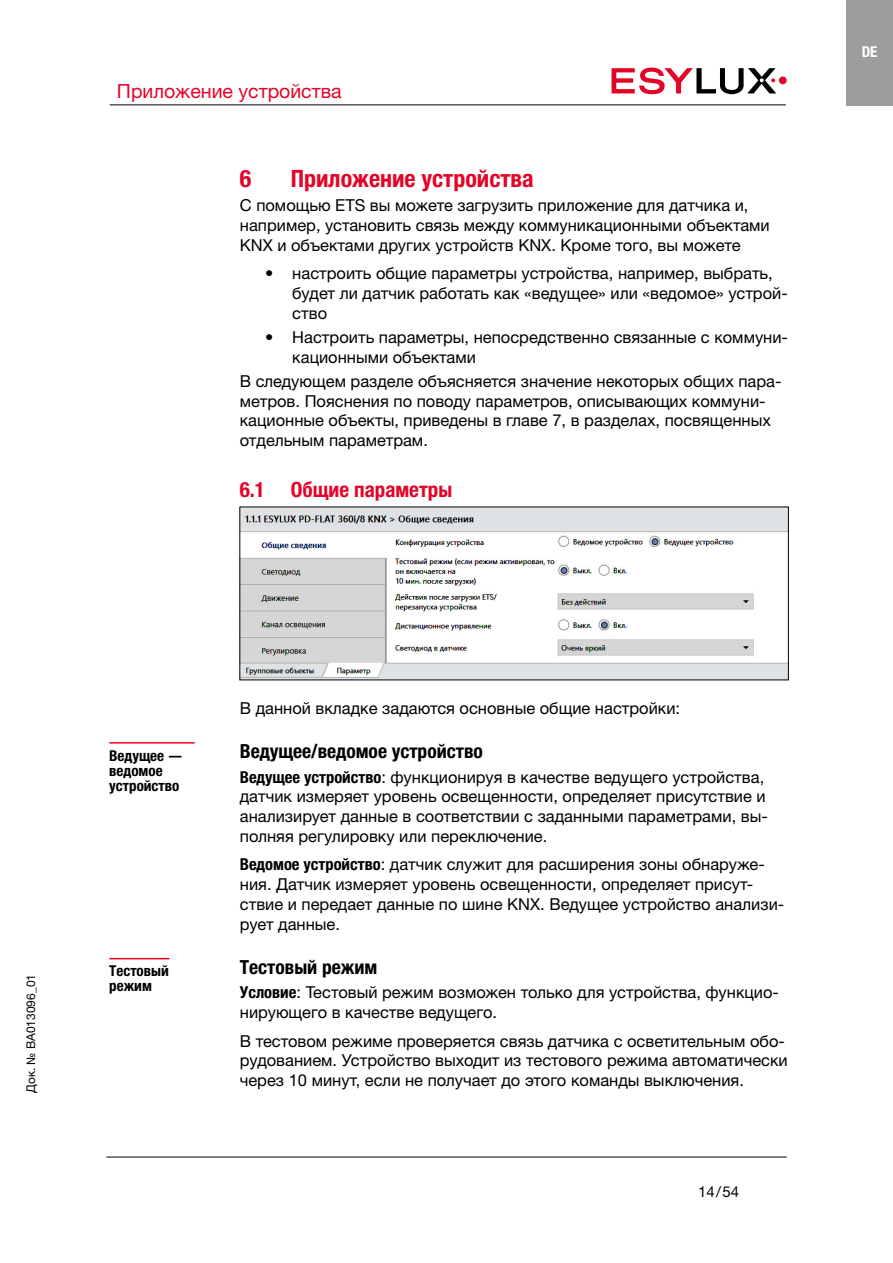
<style>
.page{position:relative;width:893px;height:1263px;background:#fff}
.page>*{position:absolute;margin:0;border:0;box-sizing:border-box;transform-origin:0 0}
.t1{font:700 condensed 24px "Helvetica Neue LTW1 G";color:#e40428}
.t2{font:700 condensed 21px "Helvetica Neue LTW1 G";color:#e40428}
.t3{font:700 condensed 19.5px "Helvetica Neue LTW1 G";color:#000}
.t4{font:19.5px "Helvetica Neue LTW1 G";color:#e40428}
.t5{font:16.5px/19.8px "Helvetica Neue LTW1 G";color:#000}
.t6{font:700 condensed 15px/15px "Helvetica Neue LTW1 G";color:#000}
.t7{font:15px "Helvetica Neue LTW1 G";color:#000}
.t8{font:700 condensed 15px "Helvetica Neue LTW1 G";color:#fff}
.t9{font:12px "Helvetica Neue LTW1 G";color:#000}
.s1{font-weight:700;font-stretch:condensed}
</style>
<div class="page">
<hr style="left:106px;top:1157px;width:681px;height:1px;background:#000">
<div style="left:779px;top:76px;width:8px;height:8px;background:#e40428;border-radius:50%"></div>
<svg style="left:612px;top:68px;width:164px;height:26px"></svg>
<hr style="left:110px;top:104px;width:676px;height:1px;background:#000">
<div style="left:846px;top:0;width:47px;height:105px;background:#9d9d9c"></div>
<img style="left:242px;top:509px;width:545px;height:169px">
<hr style="left:109px;top:742px;width:86px;height:1px;background:#e40428">
<hr style="left:109px;top:958px;width:60px;height:1px;background:#e40428">
<p class="t4" style="left:117px;top:79px;width:226px">Приложение устройства</p>
<h1 class="t1" style="left:240px;top:164px;width:13px">6</h1>
<h1 class="t1" style="left:291px;top:164px;width:244px">Приложение устройства</h1>
<p class="t5" style="left:240px;top:195px;width:531px">С помощью ETS вы можете загрузить приложение для датчика и, например, установить связь между коммуникационными объектами<br>KNX и объектами других устройств KNX. Кроме того, вы можете</p>
<p class="t5" style="left:292px;top:263px;width:497px;text-indent:-27px">• настроить общие параметры устройства, например, выбрать, будет ли датчик работать как «ведущее» или «ведомое» устрой&shy;ство</p>
<p class="t5" style="left:292px;top:327px;width:497px;text-indent:-27px">• Настроить параметры, непосредственно связанные с коммуни&shy;кационными объектами</p>
<p class="t5" style="left:240px;top:371px;width:543px">В следующем разделе объясняется значение некоторых общих пара&shy;метров. Пояснения по поводу параметров, описывающих коммуни&shy;кационные объекты, приведены в главе 7, в разделах, посвященных отдельным параметрам.</p>
<p class="t2" style="left:240px;top:477px;width:214px">6.1 Общие параметры</p>
<p class="t8" style="left:862px;top:43px;width:17px">DE</p>
<p class="t9" style="left:24px;top:1093px;width:121px;rotate:-90deg">Док. № BA013096_01</p>
<p class="t6" style="left:109px;top:748px;width:75px">Ведущее — ведомое устройство</p>
<p class="t6" style="left:109px;top:964px;width:61px">Тестовый режим</p>
<p class="t5" style="left:240px;top:698px;width:442px">В данной вкладке задаются основные общие настройки:</p>
<p class="t3" style="left:240px;top:740px;width:245px">Ведущее/ведомое устройство</p>
<p class="t5" style="left:240px;top:767px;width:529px"><span class="s1">Ведущее устройство</span>: функционируя в качестве ведущего устройства, датчик измеряет уровень освещенности, определяет присутствие и анализирует данные в соответствии с заданными параметрами, вы&shy;полняя регулировку или переключение.</p>
<p class="t5" style="left:240px;top:854px;width:546px"><span class="s1">Ведомое устройство</span>: датчик служит для расширения зоны обнаруже&shy;ния. Датчик измеряет уровень освещенности, определяет присут&shy;ствие и передает данные по шине KNX. Ведущее устройство анализи&shy;рует данные.</p>
<p class="t3" style="left:240px;top:956px;width:139px">Тестовый режим</p>
<p class="t5" style="left:240px;top:982px;width:541px"><span class="s1">Условие</span>: Тестовый режим возможен только для устройства, функцио&shy;нирующего в качестве ведущего.</p>
<p class="t5" style="left:240px;top:1030px;width:549px">В тестовом режиме проверяется связь датчика с осветительным обо&shy;рудованием. Устройство выходит из тестового режима автоматически через 10 минут, если не получает до этого команды выключения.</p>
<p class="t7" style="left:698px;top:1182px;width:42px">14 / 54</p>
</div>
